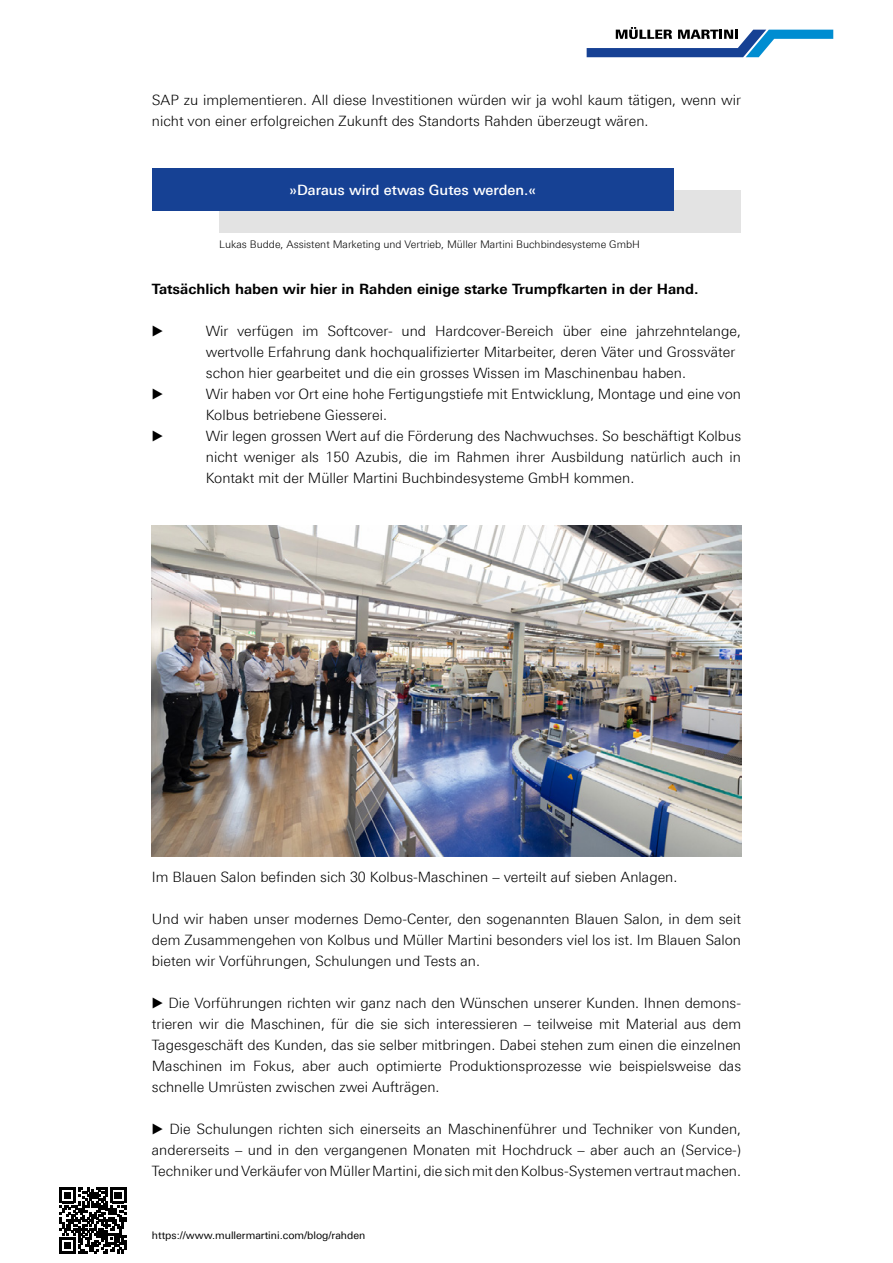
<style>
.page{position:relative;width:893px;height:1263px;background:#fff}
.page>*{position:absolute;margin:0;border:0;box-sizing:border-box;transform-origin:0 0}
.t1{font:300 14.25px/21px "Linotype Univers 330";color:#000;text-align:justify}
.t2{font:700 14.25px "Linotype Univers 630";color:#000}
.t3{font:500 14.25px "Linotype Univers 530";color:#fff}
.t4{font:14.25px "European Pi Three";color:#000}
.t5{font:300 10.5px "Linotype Univers 330";color:#000}
.t6{font:10.5px "Linotype Univers 430";color:#000}
.s1{font-family:"European Pi Three";font-weight:400}
</style>
<div class="page">
<svg style="left:587px;top:27px;width:246px;height:30px"></svg>
<div style="left:219px;top:190px;width:522px;height:42px;background:#e3e3e3"></div>
<div style="left:152px;top:169px;width:522px;height:42px;background:#164194"></div>
<img style="left:152px;top:525px;width:589px;height:331px">
<svg style="left:60px;top:1187px;width:66px;height:67px"></svg>
<p class="t1" style="left:152px;top:89px;width:591px">SAP zu implementieren. All diese Investitionen würden wir ja wohl kaum tätigen, wenn wir nicht von einer erfolgreichen Zukunft des Standorts Rahden überzeugt wären.</p>
<p class="t3" style="left:290px;top:182px;width:248px">»Daraus wird etwas Gutes werden.«</p>
<p class="t5" style="left:219px;top:238px;width:422px">Lukas Budde, Assistent Marketing und Vertrieb, Müller Martini Buchbindesysteme GmbH</p>
<p class="t2" style="left:152px;top:280px;width:548px">Tatsächlich haben wir hier in Rahden einige starke Trumpfkarten in der Hand.</p>
<p class="t4" style="left:152px;top:322px;width:13px">E</p>
<p class="t1" style="left:206px;top:320px;width:537px;text-align:left">Wir verfügen im Softcover- und Hardcover-Bereich über eine jahrzehntelange, wertvolle Erfahrung dank hochqualifizierter Mitarbeiter, deren Väter und Grossväter schon hier gearbeitet und die ein grosses Wissen im Maschinenbau haben.</p>
<p class="t4" style="left:152px;top:385px;width:13px">E</p>
<p class="t1" style="left:206px;top:383px;width:537px">Wir haben vor Ort eine hohe Fertigungstiefe mit Entwicklung, Montage und eine von<br>Kolbus betriebene Giesserei.</p>
<p class="t4" style="left:152px;top:427px;width:13px">E</p>
<p class="t1" style="left:206px;top:425px;width:537px">Wir legen grossen Wert auf die Förderung des Nachwuchses. So beschäftigt Kolbus nicht weniger als 150 Azubis, die im Rahmen ihrer Ausbildung natürlich auch in Kontakt mit der Müller Martini Buchbindesysteme GmbH kommen.</p>
<p class="t1" style="left:152px;top:866px;width:527px">Im Blauen Salon befinden sich 30 Kolbus-Maschinen – verteilt auf sieben Anlagen.</p>
<p class="t1" style="left:152px;top:908px;width:591px">Und wir haben unser modernes Demo-Center, den sogenannten Blauen Salon, in dem seit dem Zusammengehen von Kolbus und Müller Martini besonders viel los ist. Im Blauen Salon bieten wir Vorführungen, Schulungen und Tests an.</p>
<p class="t1" style="left:152px;top:992px;width:591px"><span class="s1">E</span> Die Vorführungen richten wir ganz nach den Wünschen unserer Kunden. Ihnen demons&shy;trieren wir die Maschinen, für die sie sich interessieren – teilweise mit Material aus dem Tagesgeschäft des Kunden, das sie selber mitbringen. Dabei stehen zum einen die einzelnen Maschinen im Fokus, aber auch optimierte Produktionsprozesse wie beispielsweise das schnelle Umrüsten zwischen zwei Aufträgen.</p>
<p class="t1" style="left:152px;top:1118px;width:591px"><span class="s1">E</span> Die Schulungen richten sich einerseits an Maschinenführer und Techniker von Kunden, andererseits – und in den vergangenen Monaten mit Hochdruck – aber auch an (Service-)<br>Techniker und Verkäufer von Müller Martini, die sich mit den Kolbus-Systemen vertraut machen.</p>
<p class="t6" style="left:152px;top:1229px;width:215px">https://www.mullermartini.com/blog/rahden</p>
</div>
